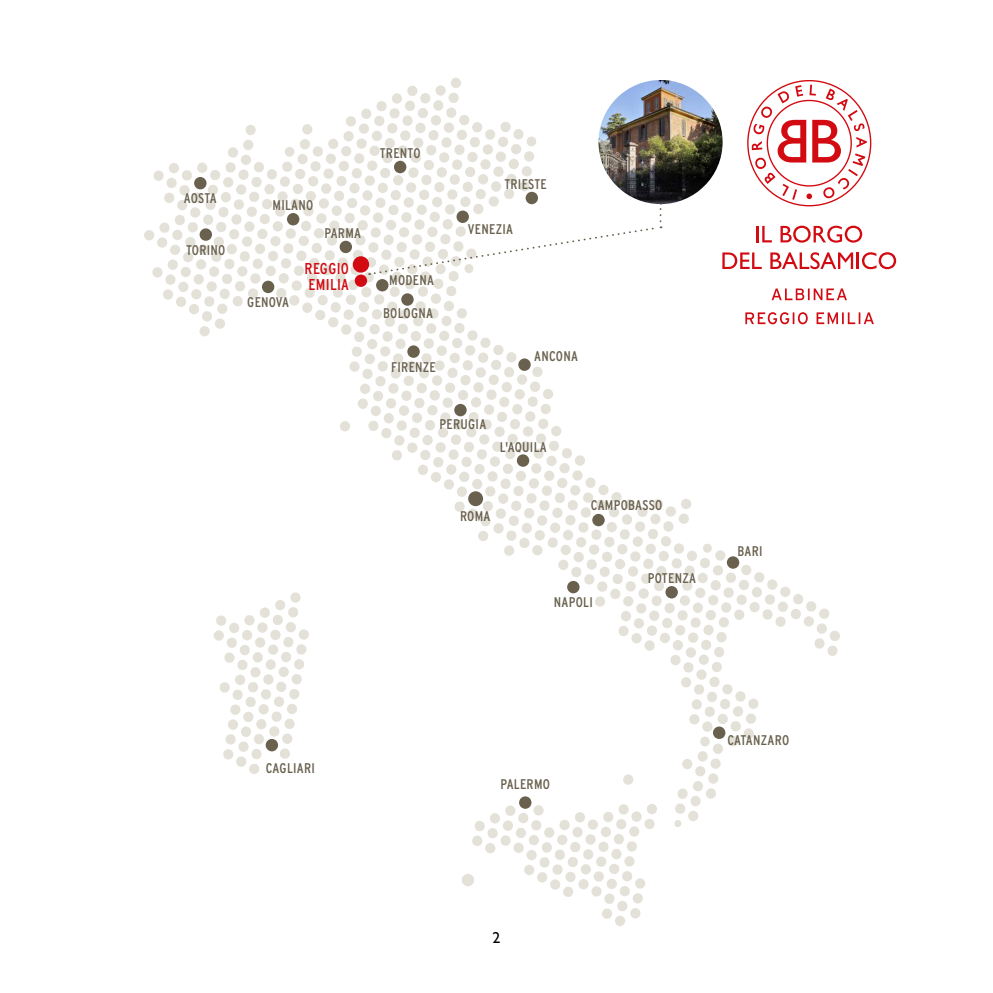
<style>
.page{position:relative;width:993px;height:993px;background:#fff}
.page>*{position:absolute;margin:0;border:0;box-sizing:border-box;transform-origin:0 0}
.t1{font:condensed 15.75px/15.8px "Interstate";letter-spacing:.02em;color:#d20a11}
.t2{font:15.75px "Gill Sans";color:#000}
.t3{font:condensed 14px "Interstate";letter-spacing:.02em;color:#69614e}
</style>
<div class="page">
<img style="left:144px;top:77px;width:696px;height:850px">
<div style="left:461px;top:873px;width:13px;height:12px;background:#e4e1d9;border-radius:50%"></div>
<svg style="left:369px;top:202px;width:292px;height:73px"></svg>
<img style="left:598px;top:80px;width:124px;height:124px;border-radius:62px">
<svg style="left:756px;top:226px;width:15px;height:16px"></svg>
<svg style="left:780px;top:225px;width:81px;height:17px"></svg>
<svg style="left:722px;top:252px;width:39px;height:17px"></svg>
<svg style="left:770px;top:252px;width:125px;height:17px"></svg>
<svg style="left:745px;top:312px;width:128px;height:12px"></svg>
<svg style="left:771px;top:288px;width:75px;height:12px"></svg>
<svg style="left:746px;top:79px;width:125px;height:128px"></svg>
<div style="left:352px;top:256px;width:17px;height:16px;background:#d20a11;border-radius:50%"></div>
<div style="left:376px;top:279px;width:12px;height:12px;background:#69614e;border-radius:50%"></div>
<svg style="left:354px;top:274px;width:13px;height:13px"></svg>
<div style="left:339px;top:241px;width:13px;height:12px;background:#69614e;border-radius:50%"></div>
<div style="left:199px;top:228px;width:13px;height:13px;background:#69614e;border-radius:50%"></div>
<div style="left:194px;top:177px;width:12px;height:12px;background:#69614e;border-radius:50%"></div>
<div style="left:287px;top:213px;width:12px;height:12px;background:#69614e;border-radius:50%"></div>
<div style="left:394px;top:161px;width:12px;height:12px;background:#69614e;border-radius:50%"></div>
<div style="left:456px;top:210px;width:13px;height:13px;background:#69614e;border-radius:50%"></div>
<div style="left:525px;top:192px;width:13px;height:12px;background:#69614e;border-radius:50%"></div>
<div style="left:401px;top:293px;width:12px;height:12px;background:#69614e;border-radius:50%"></div>
<div style="left:262px;top:280px;width:12px;height:13px;background:#69614e;border-radius:50%"></div>
<div style="left:518px;top:358px;width:12px;height:13px;background:#69614e;border-radius:50%"></div>
<div style="left:407px;top:345px;width:12px;height:13px;background:#69614e;border-radius:50%"></div>
<div style="left:454px;top:404px;width:12px;height:12px;background:#69614e;border-radius:50%"></div>
<div style="left:516px;top:454px;width:13px;height:12px;background:#69614e;border-radius:50%"></div>
<div style="left:468px;top:491px;width:15px;height:15px;background:#69614e;border-radius:50%"></div>
<div style="left:592px;top:513px;width:12px;height:13px;background:#69614e;border-radius:50%"></div>
<div style="left:567px;top:580px;width:12px;height:13px;background:#69614e;border-radius:50%"></div>
<div style="left:712px;top:726px;width:13px;height:12px;background:#69614e;border-radius:50%"></div>
<div style="left:519px;top:796px;width:12px;height:12px;background:#69614e;border-radius:50%"></div>
<div style="left:665px;top:586px;width:12px;height:12px;background:#69614e;border-radius:50%"></div>
<div style="left:726px;top:556px;width:13px;height:12px;background:#69614e;border-radius:50%"></div>
<div style="left:265px;top:738px;width:13px;height:13px;background:#69614e;border-radius:50%"></div>
<p class="t3" style="left:184px;top:189px;width:34px">AOSTA</p>
<p class="t3" style="left:186px;top:241px;width:41px">TORINO</p>
<p class="t3" style="left:272px;top:196px;width:42px">MILANO</p>
<p class="t3" style="left:324px;top:225px;width:38px">PARMA</p>
<p class="t3" style="left:247px;top:294px;width:43px">GENOVA</p>
<p class="t1" style="left:304px;top:261px;width:46px">REGGIO<br>EMILIA</p>
<p class="t3" style="left:379px;top:144px;width:42px">TRENTO</p>
<p class="t3" style="left:389px;top:271px;width:46px">MODENA</p>
<p class="t3" style="left:383px;top:304px;width:52px">BOLOGNA</p>
<p class="t3" style="left:391px;top:358px;width:46px">FIRENZE</p>
<p class="t3" style="left:504px;top:175px;width:44px">TRIESTE</p>
<p class="t3" style="left:468px;top:221px;width:47px">VENEZIA</p>
<p class="t3" style="left:534px;top:347px;width:45px">ANCONA</p>
<p class="t3" style="left:439px;top:415px;width:48px">PERUGIA</p>
<p class="t3" style="left:499px;top:438px;width:48px">L'AQUILA</p>
<p class="t3" style="left:460px;top:507px;width:32px">ROMA</p>
<p class="t3" style="left:590px;top:496px;width:73px">CAMPOBASSO</p>
<p class="t3" style="left:553px;top:593px;width:40px">NAPOLI</p>
<p class="t3" style="left:647px;top:569px;width:49px">POTENZA</p>
<p class="t3" style="left:737px;top:542px;width:27px">BARI</p>
<p class="t3" style="left:265px;top:759px;width:51px">CAGLIARI</p>
<p class="t3" style="left:500px;top:775px;width:51px">PALERMO</p>
<p class="t3" style="left:727px;top:730px;width:63px">CATANZARO</p>
<p class="t2" style="left:492px;top:928px;width:9px">2</p>
</div>
